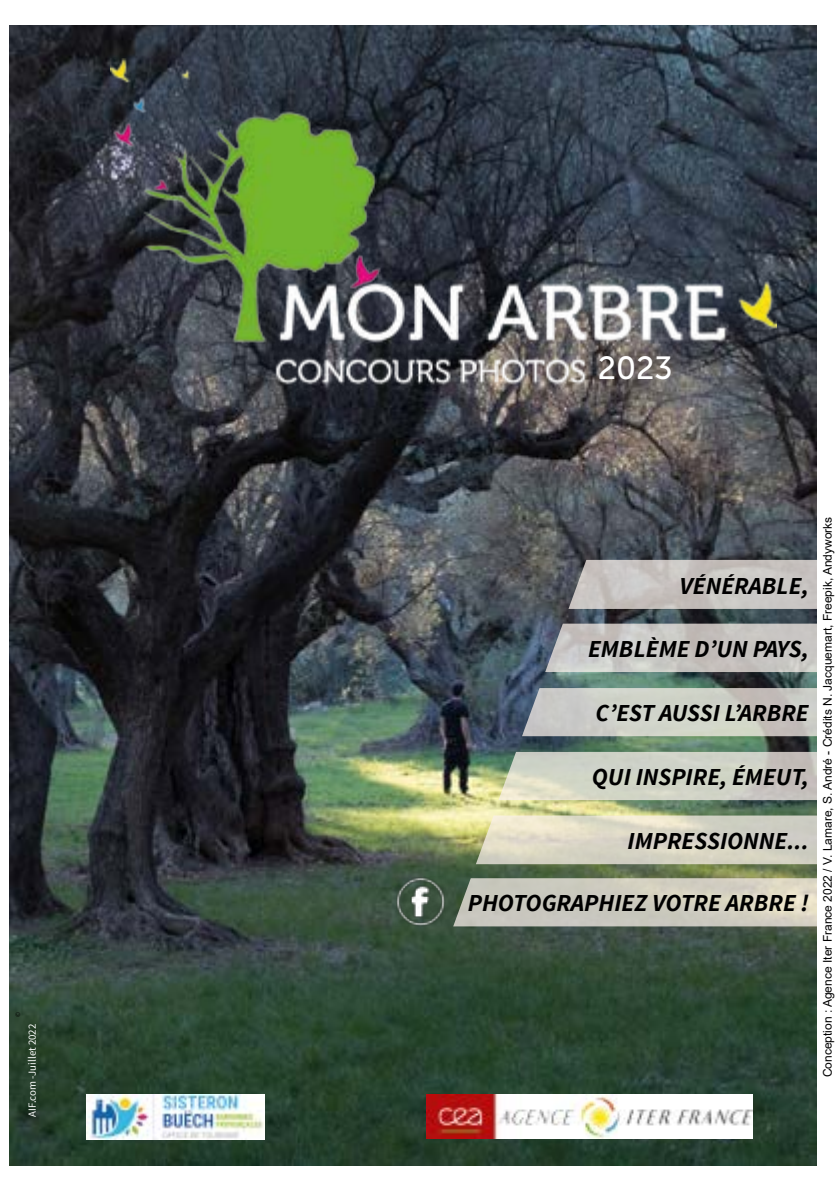
<style>
.page{position:relative;width:840px;height:1191px;background:#fff}
.page>*{position:absolute;margin:0;border:0;box-sizing:border-box;transform-origin:0 0}
.t1{font:32px "Museo Sans 500";color:#fff}
.t2{font:italic 700 24.4px "Source Sans Pro";color:#000}
.t3{font:12px "Arial";color:#000}
.t4{font:10.8px "Source Sans Pro";color:#fff}
.t5{font:6.8px "Source Sans Pro";color:#000}
</style>
<div class="page">
<img style="left:10px;top:26px;width:805px;height:1139px">
<svg style="left:568px;top:560px;width:247px;height:49px;background:#c2bfbc"></svg>
<svg style="left:545px;top:623px;width:270px;height:49px;background:#c1bfbe"></svg>
<svg style="left:521px;top:688px;width:294px;height:48px;background:#c6c8c1"></svg>
<svg style="left:498px;top:752px;width:317px;height:48px;background:#cdcfc2"></svg>
<svg style="left:475px;top:815px;width:340px;height:49px;background:#d7d4c2"></svg>
<img style="left:426px;top:1094px;width:326px;height:44px">
<img style="left:87px;top:1094px;width:177px;height:45px">
<svg style="left:453px;top:878px;width:362px;height:48px;background:#cbc9bb"></svg>
<img style="left:395px;top:876px;width:50px;height:50px">
<img style="left:110px;top:58px;width:665px;height:331px">
<p class="t5" style="left:14px;top:1017px;width:7px;rotate:-90deg">©</p>
<p class="t4" style="left:25px;top:1116px;width:94px;rotate:-90deg">AIF.com -Juillet 2022</p>
<h1 class="t1" style="left:597px;top:351px;width:76px">2023</h1>
<p class="t2" style="left:679px;top:570px;width:131px">VÉNÉRABLE,</p>
<p class="t2" style="left:587px;top:633px;width:222px">EMBLÈME D’UN PAYS,</p>
<p class="t2" style="left:595px;top:697px;width:214px">C’EST AUSSI L’ARBRE</p>
<p class="t2" style="left:591px;top:761px;width:218px">QUI INSPIRE, ÉMEUT,</p>
<p class="t2" style="left:627px;top:825px;width:182px">IMPRESSIONNE...</p>
<p class="t2" style="left:467px;top:887px;width:342px">PHOTOGRAPHIEZ VOTRE ARBRE !</p>
<p class="t3" style="left:819px;top:1077px;width:562px;rotate:-90deg">Conception : Agence Iter France 2022 / V. Lamare, S. André - Crédits N. Jacquemart, Freepik, Andyworks</p>
</div>
